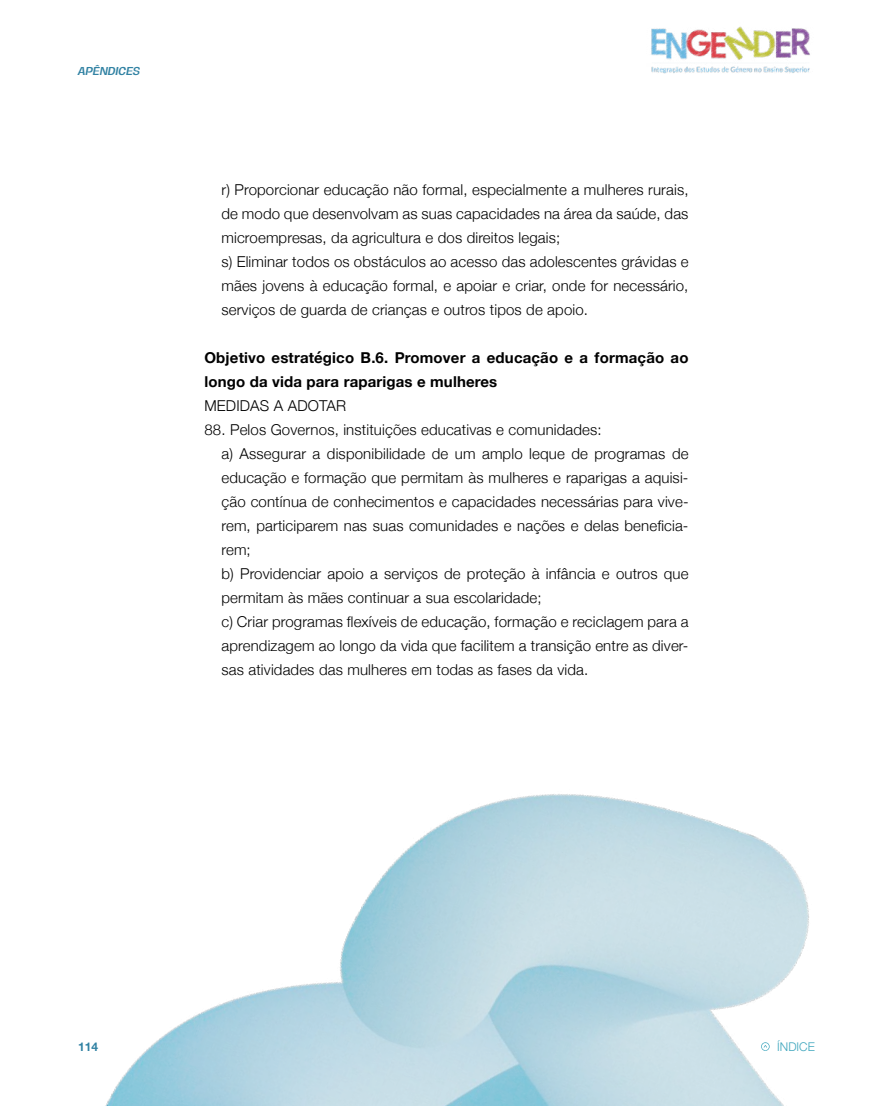
<style>
.page{position:relative;width:893px;height:1106px;background:#fff}
.page>*{position:absolute;margin:0;border:0;box-sizing:border-box;transform-origin:0 0}
.t1{font:300 15px/24px "Helvetica Neue";letter-spacing:.01em;color:#000}
.t2{font:700 15px/24px "Helvetica Neue";letter-spacing:.01em;color:#000}
.t3{font:300 12px "Helvetica Neue";color:#3182a3}
.t4{font:700 12px "Helvetica Neue";color:#3182a3}
.t5{font:10.5px "Hagrid Italic Variable";color:#3182a3}
</style>
<div class="page">
<img style="left:651px;top:26px;width:159px;height:48px">
<svg style="left:108px;top:794px;width:701px;height:312px"></svg>
<p class="t5" style="left:78px;top:64px;width:64px">APÊNDICES</p>
<p class="t1" style="left:221px;top:176px;width:469px">r) Proporcionar educação não formal, especialmente a mulheres rurais, de modo que desenvolvam as suas capacidades na área da saúde, das microempresas, da agricultura e dos direitos legais;<br>s) Eliminar todos os obstáculos ao acesso das adolescentes grávidas e mães jovens à educação formal, e apoiar e criar, onde for necessário, serviços de guarda de crianças e outros tipos de apoio.</p>
<p class="t2" style="left:204px;top:346px;width:486px">Objetivo estratégico B.6. Promover a educação e a formação ao longo da vida para raparigas e mulheres</p>
<p class="t1" style="left:204px;top:392px;width:143px">MEDIDAS A ADOTAR</p>
<p class="t1" style="left:221px;top:416px;width:469px;text-indent:-17px">88. Pelos Governos, instituições educativas e comunidades:<br>a) Assegurar a disponibilidade de um amplo leque de programas de educação e formação que permitam às mulheres e raparigas a aquisi&shy;ção contínua de conhecimentos e capacidades necessárias para vive&shy;rem, participarem nas suas comunidades e nações e delas beneficia&shy;rem;<br>b) Providenciar apoio a serviços de proteção à infância e outros que permitam às mães continuar a sua escolaridade;<br>c) Criar programas flexíveis de educação, formação e reciclagem para a aprendizagem ao longo da vida que facilitem a transição entre as diver&shy;sas atividades das mulheres em todas as fases da vida.</p>
<p class="t4" style="left:78px;top:1037px;width:22px">114</p>
<p class="t3" style="left:777px;top:1036px;width:39px">ÍNDICE</p>
</div>
